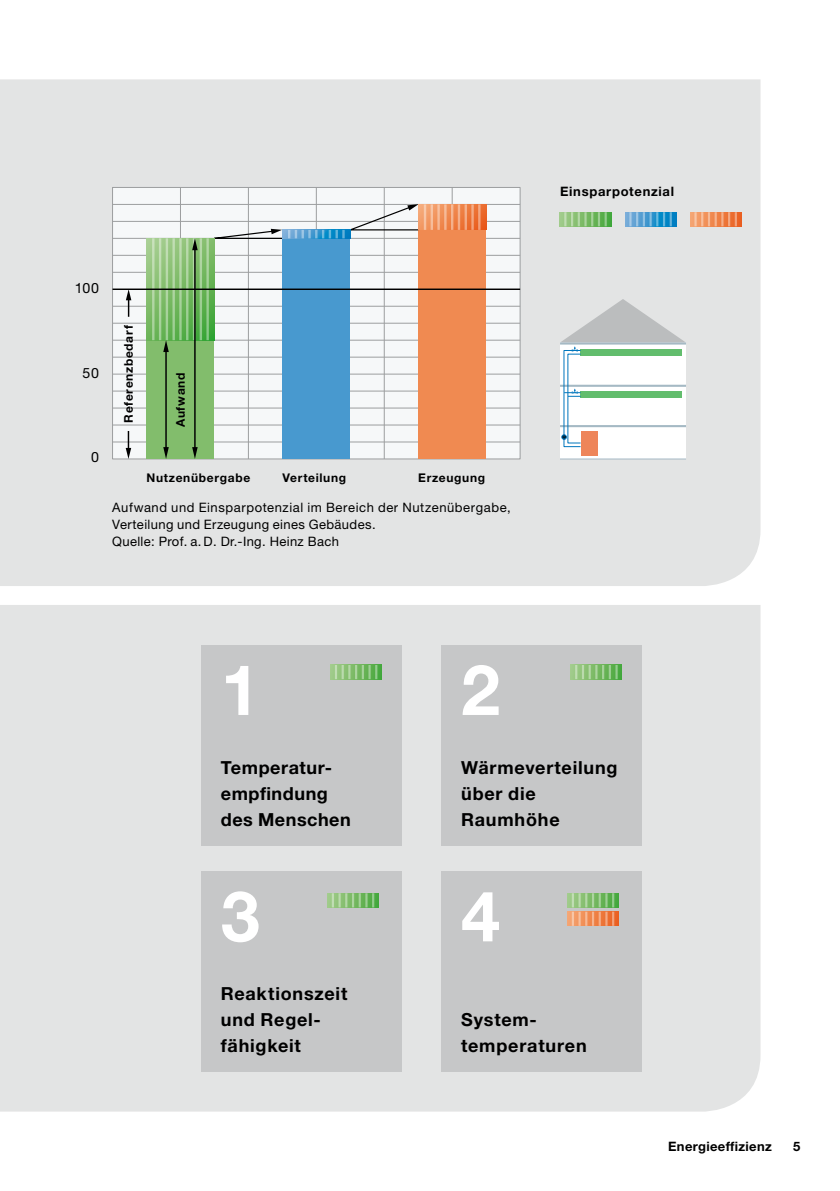
<style>
.page{position:relative;width:840px;height:1191px;background:#fff}
.page>*{position:absolute;margin:0;border:0;box-sizing:border-box;transform-origin:0 0}
.t1{font:700 70px "Helvetica Neue LT Pro";color:#fff}
.t2{font:700 18px/26px "Helvetica Neue LT Pro";letter-spacing:.04em;color:#000}
.t3{font:14.2px "Helvetica Neue LT Pro";color:#000}
.t4{font:13px/17px "Helvetica Neue LT Pro";letter-spacing:.035em;color:#000}
.t5{font:700 13px "Helvetica Neue LT Pro";letter-spacing:.035em;color:#000}
.t6{font:700 13px "Helvetica Neue LT Pro";letter-spacing:.055em;color:#000}
.t7{font:700 12px "Helvetica Neue LT Pro";letter-spacing:.055em;color:#000}
.t8{font:5.4px "Helvetica Neue LT Pro";color:#0076bd;scale:.94 1}
</style>
<div class="page">
<div style="left:0;top:605px;width:760px;height:506px;background:#e3e4e4"></div>
<div style="left:0;top:79px;width:760px;height:507px;background:#e3e4e4"></div>
<svg style="left:559px;top:212px;width:51px;height:14px"></svg>
<svg style="left:564px;top:212px;width:2px;height:14px"></svg>
<hr style="left:570px;top:212px;width:3px;height:14px;background:#fff">
<svg style="left:577px;top:212px;width:9px;height:14px"></svg>
<hr style="left:590px;top:212px;width:3px;height:14px;background:#fff">
<svg style="left:597px;top:212px;width:9px;height:14px"></svg>
<svg style="left:624px;top:212px;width:51px;height:14px"></svg>
<svg style="left:629px;top:212px;width:2px;height:14px"></svg>
<hr style="left:635px;top:212px;width:3px;height:14px;background:#fff">
<svg style="left:642px;top:212px;width:29px;height:14px"></svg>
<svg style="left:689px;top:212px;width:51px;height:14px"></svg>
<svg style="left:694px;top:212px;width:2px;height:14px"></svg>
<hr style="left:700px;top:212px;width:3px;height:14px;background:#fff">
<svg style="left:707px;top:212px;width:29px;height:14px"></svg>
<div style="left:112px;top:187px;width:408px;height:272px;background:#f6f8f9;border:1px solid #9c9e9f"></div>
<hr style="left:112px;top:272px;width:408px;height:1px;background:#9c9e9f">
<hr style="left:112px;top:204px;width:408px;height:1px;background:#9c9e9f">
<hr style="left:112px;top:221px;width:408px;height:1px;background:#9c9e9f">
<hr style="left:112px;top:238px;width:408px;height:1px;background:#9c9e9f">
<hr style="left:112px;top:255px;width:408px;height:1px;background:#9c9e9f">
<hr style="left:112px;top:306px;width:408px;height:1px;background:#9c9e9f">
<hr style="left:112px;top:323px;width:408px;height:1px;background:#9c9e9f">
<hr style="left:112px;top:340px;width:408px;height:1px;background:#9c9e9f">
<hr style="left:112px;top:357px;width:408px;height:1px;background:#9c9e9f">
<hr style="left:112px;top:374px;width:408px;height:1px;background:#9c9e9f">
<hr style="left:112px;top:391px;width:408px;height:1px;background:#9c9e9f">
<hr style="left:112px;top:408px;width:408px;height:1px;background:#9c9e9f">
<hr style="left:112px;top:425px;width:408px;height:1px;background:#9c9e9f">
<hr style="left:112px;top:441px;width:408px;height:1px;background:#9c9e9f">
<hr style="left:316px;top:187px;width:1px;height:272px;background:#9c9e9f">
<hr style="left:248px;top:187px;width:1px;height:272px;background:#9c9e9f">
<hr style="left:180px;top:187px;width:1px;height:272px;background:#9c9e9f">
<hr style="left:383px;top:187px;width:1px;height:272px;background:#9c9e9f">
<hr style="left:451px;top:187px;width:1px;height:272px;background:#9c9e9f">
<div style="left:146px;top:238px;width:68px;height:221px;background:#82bd6c"></div>
<div style="left:282px;top:230px;width:68px;height:229px;background:#4899cf"></div>
<div style="left:418px;top:204px;width:68px;height:255px;background:#f08a51"></div>
<svg style="left:419px;top:204px;width:67px;height:26px"></svg>
<hr style="left:423px;top:204px;width:3px;height:26px;background:#fff">
<hr style="left:430px;top:204px;width:3px;height:26px;background:#fff">
<hr style="left:437px;top:204px;width:2px;height:26px;background:#fff">
<hr style="left:444px;top:204px;width:2px;height:26px;background:#fff">
<hr style="left:450px;top:204px;width:3px;height:26px;background:#fff">
<hr style="left:457px;top:204px;width:3px;height:26px;background:#fff">
<hr style="left:464px;top:204px;width:2px;height:26px;background:#fff">
<hr style="left:471px;top:204px;width:2px;height:26px;background:#fff">
<hr style="left:478px;top:204px;width:2px;height:26px;background:#fff">
<svg style="left:146px;top:238px;width:68px;height:102px"></svg>
<hr style="left:152px;top:238px;width:2px;height:102px;background:#fff">
<hr style="left:159px;top:238px;width:2px;height:102px;background:#fff">
<hr style="left:166px;top:238px;width:2px;height:102px;background:#fff">
<hr style="left:172px;top:238px;width:3px;height:102px;background:#fff">
<hr style="left:179px;top:238px;width:2px;height:102px;background:#fff">
<hr style="left:186px;top:238px;width:2px;height:102px;background:#fff">
<hr style="left:193px;top:238px;width:2px;height:102px;background:#fff">
<hr style="left:199px;top:238px;width:3px;height:102px;background:#fff">
<hr style="left:206px;top:238px;width:3px;height:102px;background:#fff">
<hr style="left:194px;top:246px;width:1px;height:207px;background:#000">
<svg style="left:192px;top:204px;width:227px;height:46px"></svg>
<svg style="left:192px;top:447px;width:5px;height:12px"></svg>
<hr style="left:165px;top:347px;width:2px;height:103px;background:#000">
<svg style="left:163px;top:447px;width:6px;height:12px"></svg>
<svg style="left:163px;top:340px;width:6px;height:12px"></svg>
<hr style="left:112px;top:288px;width:408px;height:2px;background:#000">
<div style="left:201px;top:645px;width:200px;height:200px;background:#c6c7c8"></div>
<svg style="left:330px;top:665px;width:51px;height:14px"></svg>
<svg style="left:335px;top:665px;width:22px;height:14px"></svg>
<hr style="left:361px;top:665px;width:3px;height:14px;background:#fff">
<svg style="left:368px;top:665px;width:9px;height:14px"></svg>
<div style="left:201px;top:871px;width:200px;height:200px;background:#c6c7c8"></div>
<svg style="left:327px;top:893px;width:51px;height:14px"></svg>
<hr style="left:331px;top:893px;width:3px;height:14px;background:#fff">
<svg style="left:338px;top:893px;width:36px;height:14px"></svg>
<div style="left:441px;top:645px;width:200px;height:200px;background:#c6c7c8"></div>
<svg style="left:570px;top:665px;width:51px;height:14px"></svg>
<svg style="left:575px;top:665px;width:22px;height:14px"></svg>
<hr style="left:601px;top:665px;width:3px;height:14px;background:#fff">
<svg style="left:608px;top:665px;width:9px;height:14px"></svg>
<div style="left:441px;top:871px;width:200px;height:200px;background:#c6c7c8"></div>
<svg style="left:567px;top:893px;width:51px;height:14px"></svg>
<hr style="left:611px;top:893px;width:3px;height:14px;background:#fff">
<svg style="left:567px;top:911px;width:51px;height:15px"></svg>
<svg style="left:571px;top:893px;width:36px;height:33px"></svg>
<hr style="left:611px;top:911px;width:3px;height:15px;background:#fff">
<div style="left:559px;top:342px;width:126px;height:117px;background:#fff"></div>
<hr style="left:559px;top:425px;width:126px;height:2px;background:#a5b9c4">
<hr style="left:559px;top:385px;width:126px;height:2px;background:#a5b9c4">
<div style="left:580px;top:431px;width:17px;height:24px;background:#ee855a"></div>
<div style="left:580px;top:349px;width:102px;height:6px;background:#62bd6d"></div>
<div style="left:580px;top:391px;width:101px;height:6px;background:#62bd6d"></div>
<svg style="left:564px;top:389px;width:16px;height:8px"></svg>
<svg style="left:561px;top:434px;width:5px;height:5px"></svg>
<svg style="left:559px;top:299px;width:126px;height:53px;background:#cdd3d0"></svg>
<hr style="left:559px;top:342px;width:126px;height:2px;background:#a5b9c4">
<hr style="left:559px;top:459px;width:126px;height:1px;background:#a5b9c4">
<svg style="left:126px;top:290px;width:5px;height:27px"></svg>
<svg style="left:126px;top:431px;width:5px;height:28px"></svg>
<p class="t3" style="left:75px;top:279px;width:26px">100</p>
<p class="t3" style="left:83px;top:364px;width:18px">50</p>
<p class="t3" style="left:91px;top:448px;width:9px">0</p>
<p class="t7" style="left:121px;top:423px;width:99px;rotate:-90deg">Referenzbedarf</p>
<p class="t7" style="left:173px;top:427px;width:56px;rotate:-90deg">Aufwand</p>
<p class="t7" style="left:146px;top:470px;width:105px">Nutzenübergabe</p>
<p class="t7" style="left:282px;top:470px;width:65px">Verteilung</p>
<p class="t7" style="left:418px;top:470px;width:68px">Erzeugung</p>
<p class="t4" style="left:112px;top:498px;width:400px">Aufwand und Einsparpotenzial im Bereich der Nutzenübergabe,<br>Verteilung und Erzeugung eines Gebäudes.<br>Quelle: Prof. a. D. Dr.-Ing. Heinz Bach</p>
<p class="t6" style="left:559px;top:184px;width:115px">Einsparpotenzial</p>
<p class="t8" style="left:562px;top:433px;width:5px">∆</p>
<h1 class="t1" style="left:221px;top:646px;width:40px">1</h1>
<h1 class="t1" style="left:461px;top:646px;width:40px">2</h1>
<h2 class="t2" style="left:221px;top:753px;width:131px">Temperatur&shy;empfindung des Menschen</h2>
<h2 class="t2" style="left:461px;top:753px;width:158px">Wärmeverteilung über die<br>Raumhöhe</h2>
<h1 class="t1" style="left:221px;top:872px;width:40px">3</h1>
<h2 class="t2" style="left:221px;top:980px;width:128px">Reaktionszeit und Regel&shy;fähigkeit</h2>
<h1 class="t1" style="left:461px;top:872px;width:40px">4</h1>
<h2 class="t2" style="left:461px;top:1006px;width:127px">System&shy;temperaturen</h2>
<p class="t5" style="left:667px;top:1138px;width:105px">Energieeffizienz</p>
<p class="t5" style="left:792px;top:1138px;width:9px">5</p>
</div>
